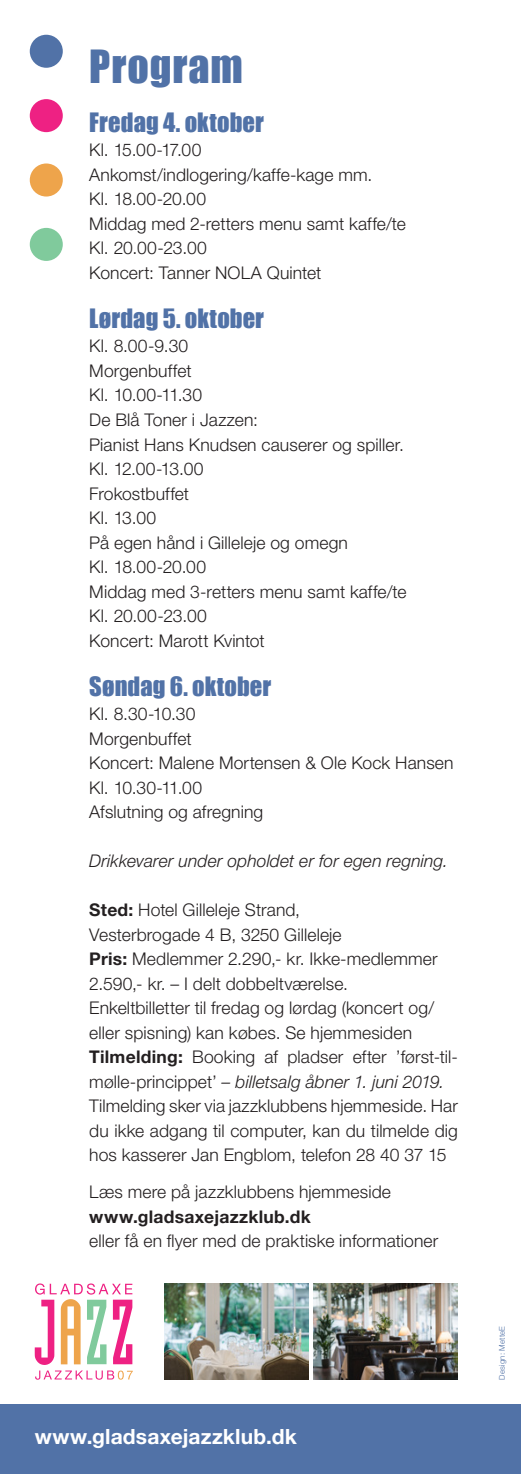
<style>
.page{position:relative;width:521px;height:1474px;background:#fff}
.page>*{position:absolute;margin:0;border:0;box-sizing:border-box;transform-origin:0 0}
.t1{font:42px "Impact";letter-spacing:.02em;color:#5172a7}
.t2{font:24.5px "Impact";color:#5172a7}
.t3{font:700 21px "Helvetica Neue LT Std";letter-spacing:.005em;color:#fff}
.t4{font:300 17.5px/24.5px "Helvetica Neue LT Std";letter-spacing:.005em;color:#231f20}
.t5{font:italic 300 17.5px "Helvetica Neue LT Std";letter-spacing:.005em;color:#231f20}
.t6{font:700 17.5px "Helvetica Neue LT Std";letter-spacing:.015em;color:#231f20}
.t7{font:300 7.88px "Helvetica Neue LT Std";letter-spacing:.025em;color:#5172a7}
.s1{font-weight:700}
.s2{font-style:italic}
</style>
<div class="page">
<div style="left:0;top:1404px;width:521px;height:69px;background:#5172a7"></div>
<svg style="left:35px;top:1370px;width:98px;height:9px"></svg>
<svg style="left:35px;top:1283px;width:97px;height:81px"></svg>
<div style="left:30px;top:99px;width:33px;height:33px;background:#ee2183;border-radius:50%"></div>
<div style="left:30px;top:163px;width:33px;height:33px;background:#eea44b;border-radius:50%"></div>
<div style="left:30px;top:35px;width:33px;height:33px;background:#5172a7;border-radius:50%"></div>
<div style="left:30px;top:228px;width:33px;height:33px;background:#80ca9c;border-radius:50%"></div>
<img style="left:164px;top:1283px;width:145px;height:96px">
<img style="left:314px;top:1283px;width:144px;height:96px">
<h1 class="t1" style="left:89px;top:34px;width:155px">Program</h1>
<h2 class="t2" style="left:89px;top:103px;width:176px">Fredag 4. oktober</h2>
<p class="t4" style="left:89px;top:137px;width:318px">Kl. 15.00-17.00<br>Ankomst/indlogering/kaffe-kage mm.<br>Kl. 18.00-20.00<br>Middag med 2-retters menu samt kaffe/te<br>Kl. 20.00-23.00<br>Koncert: Tanner NOLA Quintet</p>
<h2 class="t2" style="left:89px;top:299px;width:176px">Lørdag 5. oktober</h2>
<p class="t4" style="left:89px;top:333px;width:319px">Kl. 8.00-9.30<br>Morgenbuffet<br>Kl. 10.00-11.30<br>De Blå Toner i Jazzen:<br>Pianist Hans Knudsen causerer og spiller.<br>Kl. 12.00-13.00<br>Frokostbuffet<br>Kl. 13.00<br>På egen hånd i Gilleleje og omegn<br>Kl. 18.00-20.00<br>Middag med 3-retters menu samt kaffe/te<br>Kl. 20.00-23.00<br>Koncert: Marott Kvintot</p>
<h2 class="t2" style="left:89px;top:667px;width:183px">Søndag 6. oktober</h2>
<p class="t4" style="left:89px;top:701px;width:366px">Kl. 8.30-10.30<br>Morgenbuffet<br>Koncert: Malene Mortensen &amp; Ole Kock Hansen<br>Kl. 10.30-11.00<br>Afslutning og afregning</p>
<p class="t5" style="left:89px;top:850px;width:360px">Drikkevarer under opholdet er for egen regning.</p>
<p class="t4" style="left:89px;top:897px;width:370px"><span class="s1">Sted:</span> Hotel Gilleleje Strand,<br>Vesterbrogade 4 B, 3250 Gilleleje<br><span class="s1">Pris:</span> Medlemmer 2.290,- kr. Ikke-medlemmer 2.590,- kr. – I delt dobbeltværelse.<br>Enkeltbilletter til fredag og lørdag (koncert og/ eller spisning) kan købes. Se hjemmesiden <span class="s1">Tilmelding:</span> Booking af pladser efter ’først-til&shy;mølle-princippet’ <span class="s2">– billetsalg åbner 1. juni 2019.<br></span>Tilmelding sker via jazzklubbens hjemmeside. Har du ikke adgang til computer, kan du tilmelde dig hos kasserer Jan Engblom, telefon 28 40 37 15</p>
<p class="t4" style="left:89px;top:1179px;width:303px">Læs mere på jazzklubbens hjemmeside</p>
<p class="t6" style="left:89px;top:1205px;width:223px">www.gladsaxejazzklub.dk</p>
<p class="t4" style="left:89px;top:1228px;width:350px">eller få en flyer med de praktiske informationer</p>
<p class="t3" style="left:35px;top:1423px;width:264px">www.gladsaxejazzklub.dk</p>
<p class="t7" style="left:497px;top:1379px;width:55px;rotate:-90deg">Design: MetteE</p>
</div>
